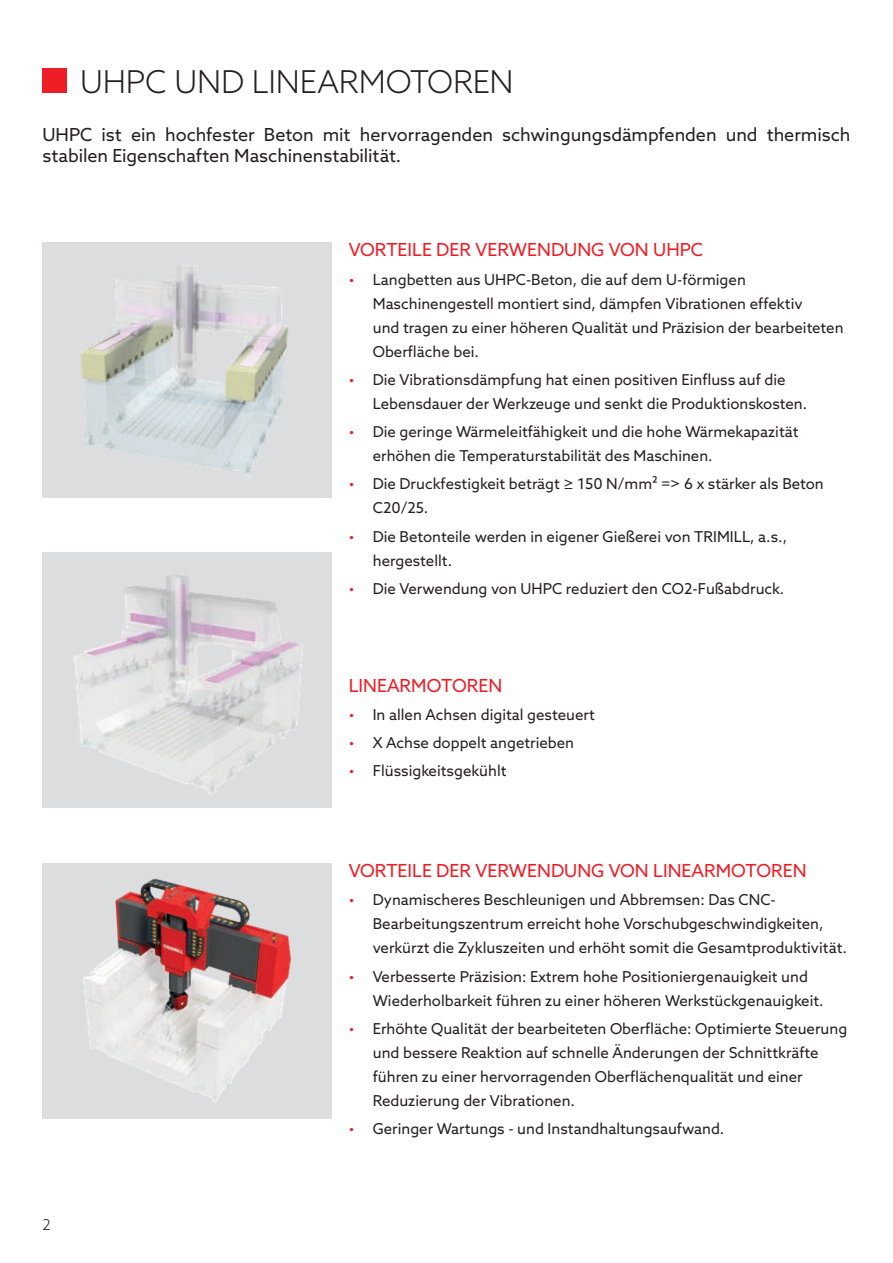
<style>
.page{position:relative;width:893px;height:1263px;background:#fff}
.page>*{position:absolute;margin:0;border:0;box-sizing:border-box;transform-origin:0 0}
.t1{font:300 31.5px "Azo Sans";letter-spacing:-.005em;color:#231f20}
.t2{font:18px/21px "Azo Sans";letter-spacing:-.005em;color:#231f20}
.t3{font:18px "Azo Sans";color:#ee1c24}
.t4{font:15px/24px "Azo Sans";color:#231f20}
.t5{font:300 15px "Azo Sans";color:#231f20}
.s1{color:#ee1c24}
</style>
<div class="page">
<div style="left:43px;top:242px;width:289px;height:255px;background:#dcdddf"></div>
<img style="left:80px;top:265px;width:208px;height:212px">
<div style="left:43px;top:553px;width:289px;height:255px;background:#dcdddf"></div>
<img style="left:74px;top:575px;width:229px;height:219px">
<div style="left:43px;top:863px;width:289px;height:255px;background:#dcdddf"></div>
<img style="left:83px;top:878px;width:209px;height:224px">
<div style="left:43px;top:68px;width:24px;height:25px;background:#ee1c24"></div>
<h1 class="t1" style="left:80px;top:61px;width:435px">UHPC UND LINEARMOTOREN</h1>
<p class="t2" style="left:43px;top:124px;width:809px">UHPC ist ein hochfester Beton mit hervorragenden schwingungsdämpfenden und thermisch stabilen Eigenschaften Maschinenstabilität.</p>
<p class="t3" style="left:349px;top:238px;width:356px">VORTEILE DER VERWENDUNG VON UHPC</p>
<p class="t4" style="left:373px;top:267px;width:472px;text-indent:-24px"><span class="s1">•</span> Langbetten aus UHPC-Beton, die auf dem U-förmigen Maschinengestell montiert sind, dämpfen Vibrationen effektiv<br>und tragen zu einer höheren Qualität und Präzision der bearbeiteten Oberfläche bei.</p>
<p class="t4" style="left:373px;top:367px;width:436px;text-indent:-24px"><span class="s1">•</span> Die Vibrationsdämpfung hat einen positiven Einfluss auf die<br>Lebensdauer der Werkzeuge und senkt die Produktionskosten.</p>
<p class="t4" style="left:373px;top:419px;width:427px;text-indent:-24px"><span class="s1">•</span> Die geringe Wärmeleitfähigkeit und die hohe Wärmekapazität erhöhen die Temperaturstabilität des Maschinen.</p>
<p class="t4" style="left:373px;top:472px;width:453px;text-indent:-24px"><span class="s1">•</span> Die Druckfestigkeit beträgt ≥ 150 N/mm² =&gt; 6 x stärker als Beton<br>C20/25.</p>
<p class="t4" style="left:373px;top:524px;width:416px;text-indent:-24px"><span class="s1">•</span> Die Betonteile werden in eigener Gießerei von TRIMILL, a.s., hergestellt.</p>
<p class="t4" style="left:349px;top:576px;width:437px"><span class="s1">•</span> Die Verwendung von UHPC reduziert den CO2-Fußabdruck.</p>
<p class="t3" style="left:349px;top:673px;width:155px">LINEARMOTOREN</p>
<p class="t4" style="left:349px;top:702px;width:248px"><span class="s1">•</span> In allen Achsen digital gesteuert</p>
<p class="t4" style="left:349px;top:731px;width:227px"><span class="s1">•</span> X Achse doppelt angetrieben</p>
<p class="t4" style="left:349px;top:759px;width:159px"><span class="s1">•</span> Flüssigkeitsgekühlt</p>
<p class="t5" style="left:43px;top:1215px;width:10px">2</p>
<p class="t3" style="left:349px;top:859px;width:459px">VORTEILE DER VERWENDUNG VON LINEARMOTOREN</p>
<p class="t4" style="left:373px;top:888px;width:476px;text-indent:-24px"><span class="s1">•</span> Dynamischeres Beschleunigen und Abbremsen: Das CNC-<br>Bearbeitungszentrum erreicht hohe Vorschubgeschwindigkeiten, verkürzt die Zykluszeiten und erhöht somit die Gesamtproduktivität.</p>
<p class="t4" style="left:373px;top:964px;width:452px;text-indent:-24px"><span class="s1">•</span> Verbesserte Präzision: Extrem hohe Positioniergenauigkeit und<br>Wiederholbarkeit führen zu einer höheren Werkstückgenauigkeit.</p>
<p class="t4" style="left:373px;top:1016px;width:476px;text-indent:-24px"><span class="s1">•</span> Erhöhte Qualität der bearbeiteten Oberfläche: Optimierte Steuerung und bessere Reaktion auf schnelle Änderungen der Schnittkräfte führen zu einer hervorragenden Oberflächenqualität und einer Reduzierung der Vibrationen.</p>
<p class="t4" style="left:349px;top:1116px;width:377px"><span class="s1">•</span> Geringer Wartungs - und Instandhaltungsaufwand.</p>
</div>
